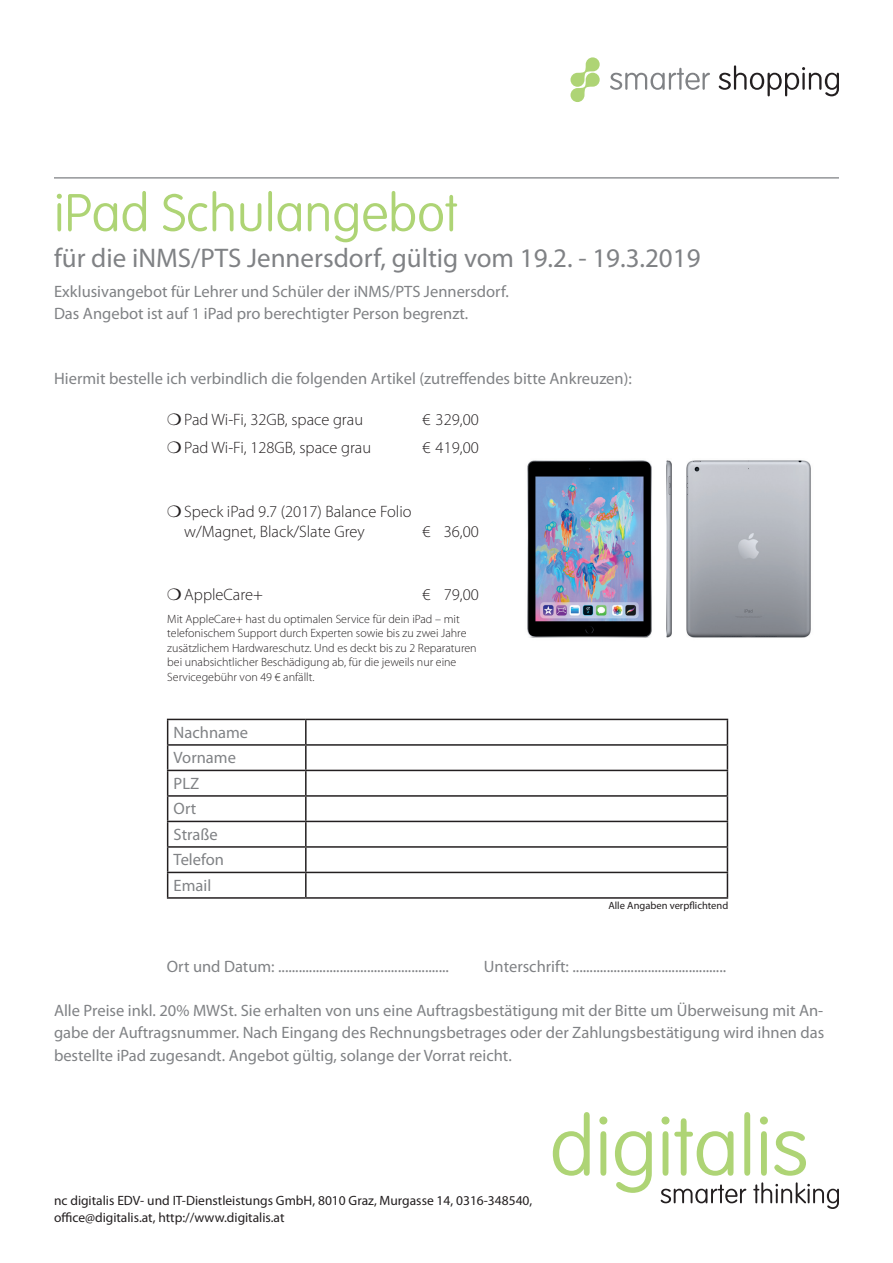
<style>
.page{position:relative;width:893px;height:1263px;background:#fff}
.page>*{position:absolute;margin:0;border:0;box-sizing:border-box;transform-origin:0 0}
.produkt_titel{font:100 52.05px "VAG Rounded";color:#aed475}
.text{font:27px "Myriad Pro";color:#808285}
.text-2{font:16.5px/22.5px "Myriad Pro";color:#808285}
.t1{font:300 16.5px/19.8px "Myriad Pro";color:#231f20}
.t2{font:13.5px/16.2px "Myriad Pro";color:#231f20}
.tab_text{font:300 12px/14.4px "Myriad Pro";color:#231f20}
.t3{font:10.5px "Myriad Pro";color:#231f20}
</style>
<div class="page">
<svg style="left:661px;top:1184px;width:85px;height:19px"></svg>
<svg style="left:753px;top:1182px;width:86px;height:27px"></svg>
<svg style="left:553px;top:1112px;width:37px;height:64px"></svg>
<svg style="left:599px;top:1116px;width:8px;height:60px"></svg>
<svg style="left:615px;top:1131px;width:37px;height:62px"></svg>
<svg style="left:661px;top:1116px;width:72px;height:60px"></svg>
<svg style="left:744px;top:1112px;width:6px;height:64px"></svg>
<svg style="left:760px;top:1116px;width:8px;height:60px"></svg>
<svg style="left:774px;top:1131px;width:32px;height:45px"></svg>
<svg style="left:570px;top:57px;width:30px;height:45px"></svg>
<svg style="left:610px;top:68px;width:100px;height:22px"></svg>
<svg style="left:719px;top:65px;width:120px;height:31px"></svg>
<hr style="left:54px;top:177px;width:785px;height:2px;background:#939598">
<img style="left:527px;top:460px;width:284px;height:178px">
<hr style="left:167px;top:719px;width:139px;height:1px;background:#231f20">
<hr style="left:306px;top:719px;width:422px;height:1px;background:#231f20">
<hr style="left:305px;top:720px;width:2px;height:24px;background:#231f20">
<hr style="left:167px;top:744px;width:139px;height:2px;background:#231f20">
<hr style="left:306px;top:744px;width:422px;height:2px;background:#231f20">
<hr style="left:305px;top:746px;width:2px;height:24px;background:#231f20">
<hr style="left:167px;top:770px;width:139px;height:1px;background:#231f20">
<hr style="left:306px;top:770px;width:422px;height:1px;background:#231f20">
<hr style="left:305px;top:771px;width:2px;height:24px;background:#231f20">
<hr style="left:167px;top:795px;width:139px;height:2px;background:#231f20">
<hr style="left:306px;top:795px;width:422px;height:2px;background:#231f20">
<hr style="left:305px;top:797px;width:2px;height:24px;background:#231f20">
<hr style="left:167px;top:821px;width:139px;height:1px;background:#231f20">
<hr style="left:306px;top:821px;width:422px;height:1px;background:#231f20">
<hr style="left:305px;top:822px;width:2px;height:24px;background:#231f20">
<hr style="left:167px;top:846px;width:139px;height:2px;background:#231f20">
<hr style="left:306px;top:846px;width:422px;height:2px;background:#231f20">
<hr style="left:305px;top:848px;width:2px;height:24px;background:#231f20">
<hr style="left:167px;top:872px;width:139px;height:1px;background:#231f20">
<svg style="left:167px;top:720px;width:1px;height:177px"></svg>
<hr style="left:306px;top:872px;width:422px;height:1px;background:#231f20">
<hr style="left:305px;top:873px;width:2px;height:24px;background:#231f20">
<svg style="left:727px;top:720px;width:1px;height:177px"></svg>
<hr style="left:167px;top:897px;width:139px;height:2px;background:#231f20">
<hr style="left:306px;top:897px;width:422px;height:2px;background:#231f20">
<p class="produkt_titel" style="left:54px;top:183px;width:405px">iPad Schulangebot</p>
<p class="text" style="left:54px;top:243px;width:648px">für die iNMS/PTS Jennersdorf, gültig vom 19.2. - 19.3.2019</p>
<p class="text-2" style="left:54px;top:280px;width:456px">Exklusivangebot für Lehrer und Schüler der iNMS/PTS Jennersdorf.<br>Das Angebot ist auf 1 iPad pro berechtigter Person begrenzt.</p>
<p class="text-2" style="left:54px;top:368px;width:579px">Hiermit bestelle ich verbindlich die folgenden Artikel (zutreffendes bitte Ankreuzen):</p>
<p class="t1" style="left:167px;top:409px;width:197px">❍ Pad Wi-Fi, 32GB, space grau</p>
<p class="t1" style="left:422px;top:409px;width:58px">€ 329,00</p>
<p class="t1" style="left:167px;top:438px;width:205px">❍ Pad Wi-Fi, 128GB, space grau</p>
<p class="t1" style="left:422px;top:438px;width:58px">€ 419,00</p>
<p class="t1" style="left:184px;top:501px;width:229px;text-indent:-17px">❍ Speck iPad 9.7 (2017) Balance Folio w/Magnet, Black/Slate Grey</p>
<p class="t1" style="left:422px;top:521px;width:58px">€ 36,00</p>
<p class="t1" style="left:167px;top:584px;width:97px">❍ AppleCare+</p>
<p class="t1" style="left:422px;top:584px;width:58px">€ 79,00</p>
<p class="tab_text" style="left:167px;top:612px;width:311px">Mit AppleCare+ hast du optimalen Service für dein iPad – mit telefonischem Support durch Experten sowie bis zu zwei Jahre zusätzlichem Hardwareschutz. Und es deckt bis zu 2 Reparaturen bei unabsichtlicher Beschädigung ab, für die jeweils nur eine Servicegebühr von 49 € anfällt.</p>
<p class="text-2" style="left:174px;top:721px;width:76px">Nachname</p>
<p class="text-2" style="left:174px;top:747px;width:64px">Vorname</p>
<p class="text-2" style="left:174px;top:772px;width:27px">PLZ</p>
<p class="text-2" style="left:174px;top:798px;width:24px">Ort</p>
<p class="text-2" style="left:174px;top:823px;width:46px">Straße</p>
<p class="text-2" style="left:174px;top:849px;width:52px">Telefon</p>
<p class="text-2" style="left:174px;top:874px;width:39px">Email</p>
<p class="t3" style="left:608px;top:900px;width:121px">Alle Angaben verpflichtend</p>
<p class="text-2" style="left:167px;top:955px;width:284px">Ort und Datum: ..................................................</p>
<p class="text-2" style="left:484px;top:955px;width:244px">Unterschrift: .............................................</p>
<p class="text-2" style="left:54px;top:999px;width:772px;text-align:justify">Alle Preise inkl. 20% MWSt. Sie erhalten von uns eine Auftragsbestätigung mit der Bitte um Überweisung mit An&shy;gabe der Auftragsnummer. Nach Eingang des Rechnungsbetrages oder der Zahlungsbestätigung wird ihnen das bestellte iPad zugesandt. Angebot gültig, solange der Vorrat reicht.</p>
<p class="t2" style="left:54px;top:1193px;width:480px">nc digitalis EDV- und IT-Dienstleistungs GmbH, 8010 Graz, Murgasse 14, 0316-348540, office@digitalis.at, http://www.digitalis.at</p>
</div>
